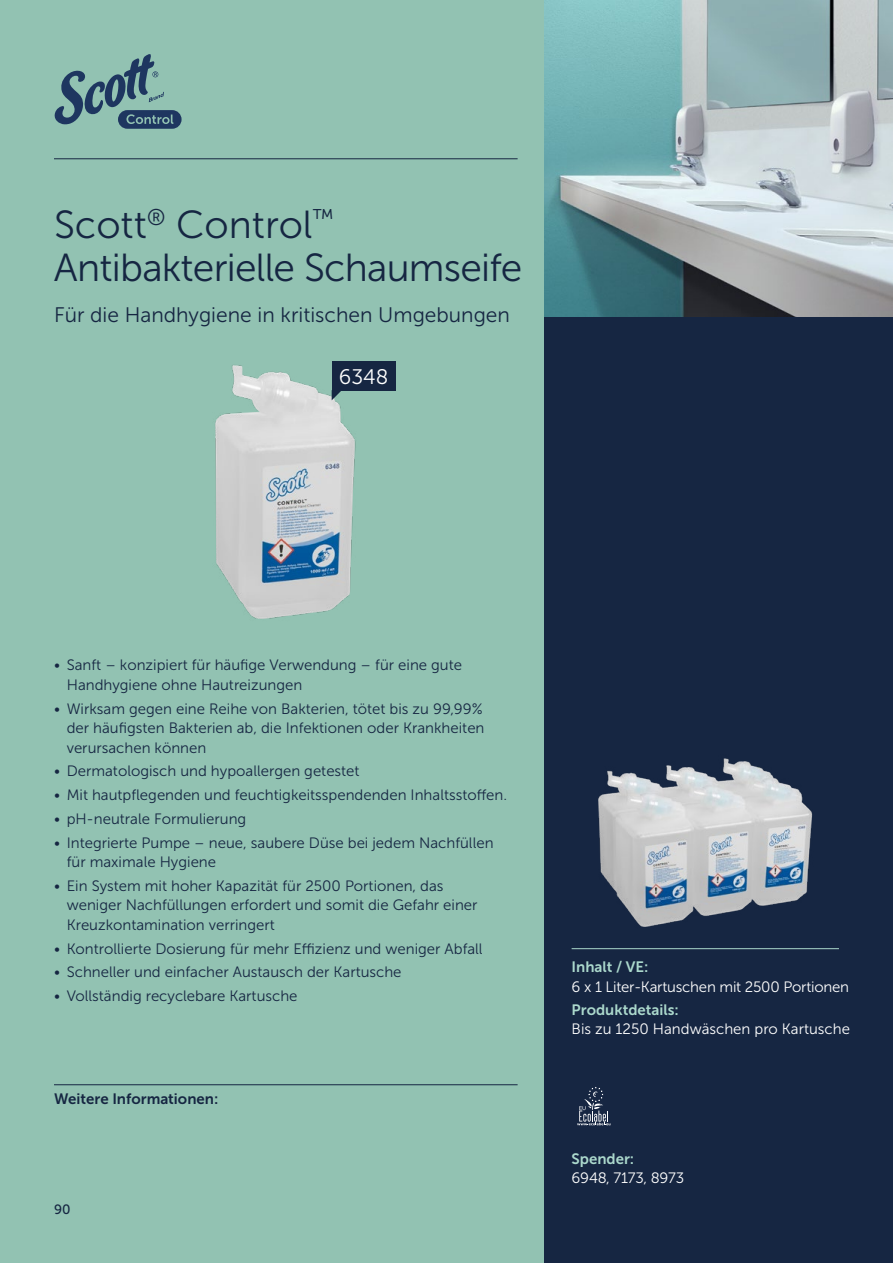
<style>
.page{position:relative;width:893px;height:1263px;background:#92c2b2}
.page>*{position:absolute;margin:0;border:0;box-sizing:border-box;transform-origin:0 0}
.t1{font:39px/43.5px "Museo Sans 300";letter-spacing:-.02em;color:#162642}
.t2{font:21px "Museo Sans 300";color:#162642}
.t3{font:21px "Museo Sans 300";color:#fff}
.t4{font:15px/19.5px "Museo Sans 300";color:#162642}
.t5{font:15px "Museo Sans 300";letter-spacing:-.015em;color:#fff}
.t6{font:15px "Museo Sans 700";color:#abd8cc}
.t7{font:15px "Museo Sans 700";color:#162642}
.t8{font:13.5px "Museo Sans 500";color:#162642}
</style>
<div class="page">
<div style="left:545px;top:316px;width:348px;height:947px;background:#162642"></div>
<img style="left:545px;top:0;width:348px;height:316px">
<svg style="left:54px;top:54px;width:128px;height:75px"></svg>
<hr style="left:54px;top:158px;width:464px;height:1px;background:#162642">
<img style="left:598px;top:758px;width:215px;height:169px">
<svg style="left:577px;top:1087px;width:33px;height:38px"></svg>
<img style="left:215px;top:361px;width:181px;height:258px">
<hr style="left:572px;top:948px;width:267px;height:1px;background:#abd8cc">
<svg style="left:332px;top:391px;width:10px;height:9px"></svg>
<div style="left:332px;top:361px;width:63px;height:30px;background:#162642"></div>
<hr style="left:54px;top:1084px;width:464px;height:1px;background:#162642">
<h1 class="t1" style="left:54px;top:203px;width:470px">Scott<sup>®</sup> Control<sup>™<br></sup>Antibakterielle Schaumseife</h1>
<h2 class="t2" style="left:54px;top:303px;width:458px">Für die Handhygiene in kritischen Umgebungen</h2>
<h2 class="t3" style="left:339px;top:366px;width:51px">6348</h2>
<p class="t4" style="left:67px;top:656px;width:397px;text-indent:-13px">• Sanft – konzipiert für häufige Verwendung – für eine gute<br>Handhygiene ohne Hautreizungen</p>
<p class="t4" style="left:67px;top:699px;width:419px;text-align:justify;text-indent:-13px">• Wirksam gegen eine Reihe von Bakterien, tötet bis zu 99,99 % der häufigsten Bakterien ab, die Infektionen oder Krankheiten verursachen können</p>
<p class="t4" style="left:54px;top:761px;width:307px">• Dermatologisch und hypoallergen getestet</p>
<p class="t4" style="left:54px;top:785px;width:455px">• Mit hautpflegenden und feuchtigkeitsspendenden Inhaltsstoffen.</p>
<p class="t4" style="left:54px;top:809px;width:194px">• pH-neutrale Formulierung</p>
<p class="t4" style="left:67px;top:833px;width:428px;text-indent:-13px">• Integrierte Pumpe – neue, saubere Düse bei jedem Nachfüllen für maximale Hygiene</p>
<p class="t4" style="left:67px;top:876px;width:412px;text-indent:-13px">• Ein System mit hoher Kapazität für 2500 Portionen, das weniger Nachfüllungen erfordert und somit die Gefahr einer<br>Kreuzkontamination verringert</p>
<p class="t4" style="left:54px;top:939px;width:430px">• Kontrollierte Dosierung für mehr Effizienz und weniger Abfall</p>
<p class="t4" style="left:54px;top:962px;width:349px">• Schneller und einfacher Austausch der Kartusche</p>
<p class="t4" style="left:54px;top:986px;width:245px">• Vollständig recyclebare Kartusche</p>
<p class="t7" style="left:54px;top:1090px;width:166px">Weitere Informationen:</p>
<p class="t8" style="left:54px;top:1202px;width:18px">90</p>
<p class="t6" style="left:572px;top:959px;width:78px">Inhalt / VE:</p>
<p class="t5" style="left:572px;top:978px;width:279px">6 x 1 Liter-Kartuschen mit 2500 Portionen</p>
<p class="t6" style="left:572px;top:1001px;width:109px">Produktdetails:</p>
<p class="t5" style="left:572px;top:1021px;width:280px">Bis zu 1250 Handwäschen pro Kartusche</p>
<p class="t6" style="left:572px;top:1150px;width:64px">Spender:</p>
<p class="t5" style="left:572px;top:1170px;width:114px">6948, 7173, 8973</p>
</div>
